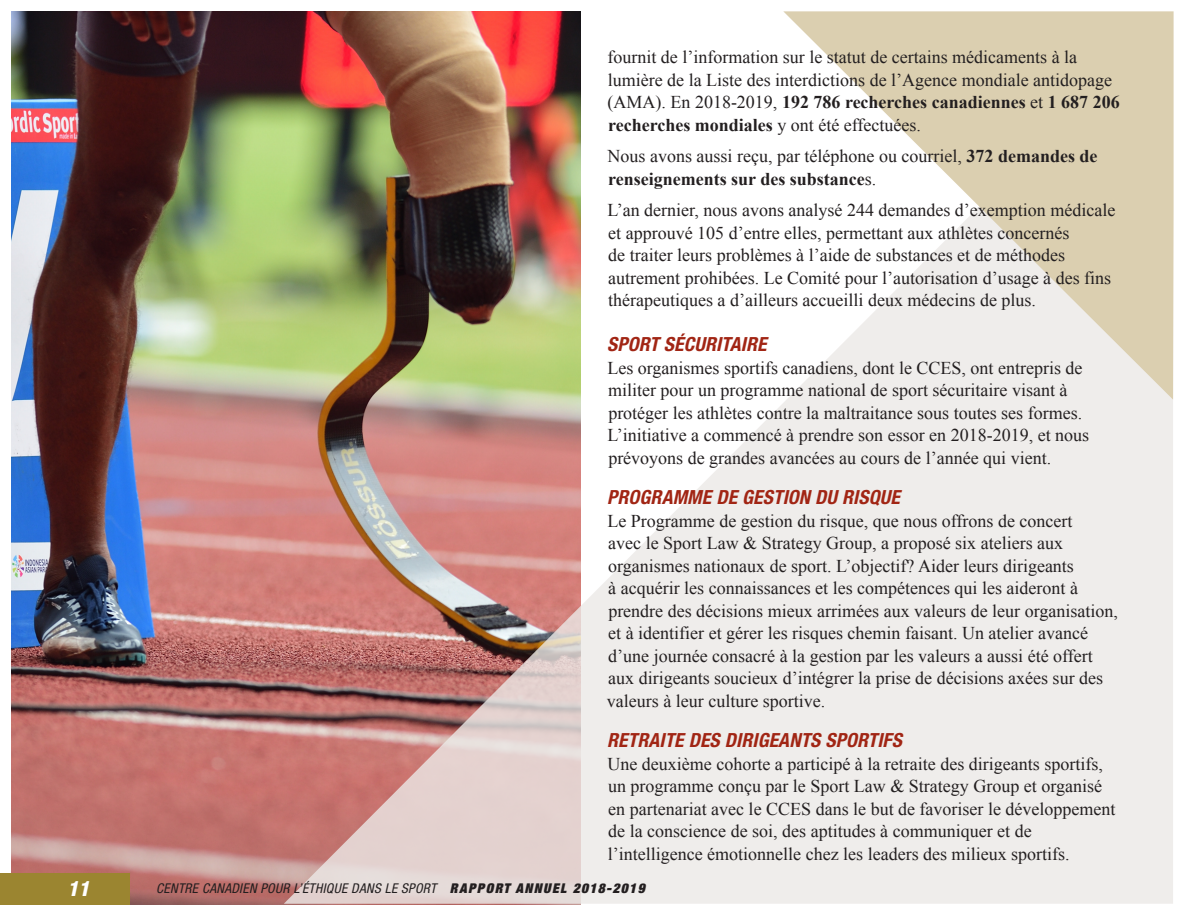
<style>
.page{position:relative;width:1188px;height:918px;background:#fff}
.page>*{position:absolute;margin:0;border:0;box-sizing:border-box;transform-origin:0 0}
.t1{font:italic 800 condensed 21px "Helvetica Neue LT Std";color:#fff}
.Subhead_2{font:italic 700 condensed 19.5px "Helvetica Neue LT Std";letter-spacing:.01em;color:#a12514}
.Body_Text{font:18px/22.5px "Times New Roman";color:#231f20}
.t2{font:italic condensed 13.5px "Helvetica Neue LT Std";letter-spacing:.025em;color:#231f20}
.s1{font-weight:700}
.s2{font-weight:900}
</style>
<div class="page">
<img style="left:12px;top:12px;width:272px;height:892px">
<img style="left:284px;top:12px;width:889px;height:892px">
<svg style="left:783px;top:11px;width:391px;height:389px"></svg>
<div style="left:0;top:873px;width:130px;height:31px;background:#9b8530"></div>
<p class="Body_Text" style="left:607px;top:46px;width:514px">fournit de l’information sur le statut de certains médicaments à la lumière de la Liste des interdictions de l’Agence mondiale antidopage (AMA). En 2018-2019, <span class="s1">192 786 recherches canadiennes</span> et <span class="s1">1 687 206 recherches mondiales</span> y ont été effectuées.</p>
<p class="Body_Text" style="left:608px;top:145px;width:491px">Nous avons aussi reçu, par téléphone ou courriel, <span class="s1">372 demandes de renseignements sur des substance</span>s.</p>
<p class="Body_Text" style="left:607px;top:199px;width:510px">L’an dernier, nous avons analysé 244 demandes d’exemption médicale et approuvé 105 d’entre elles, permettant aux athlètes concernés<br>de traiter leurs problèmes à l’aide de substances et de méthodes autrement prohibées. Le Comité pour l’autorisation d’usage à des fins thérapeutiques a d’ailleurs accueilli deux médecins de plus.</p>
<p class="Subhead_2" style="left:607px;top:332px;width:161px">SPORT SÉCURITAIRE</p>
<p class="Body_Text" style="left:607px;top:356px;width:483px">Les organismes sportifs canadiens, dont le CCES, ont entrepris de militer pour un programme national de sport sécuritaire visant à protéger les athlètes contre la maltraitance sous toutes ses formes.<br>L’initiative a commencé à prendre son essor en 2018-2019, et nous prévoyons de grandes avancées au cours de l’année qui vient.</p>
<p class="Subhead_2" style="left:607px;top:485px;width:294px">PROGRAMME DE GESTION DU RISQUE</p>
<p class="Body_Text" style="left:607px;top:509px;width:512px">Le Programme de gestion du risque, que nous offrons de concert<br>avec le Sport Law &amp; Strategy Group, a proposé six ateliers aux organismes nationaux de sport. L’objectif? Aider leurs dirigeants<br>à acquérir les connaissances et les compétences qui les aideront à prendre des décisions mieux arrimées aux valeurs de leur organisation, et à identifier et gérer les risques chemin faisant. Un atelier avancé d’une journée consacré à la gestion par les valeurs a aussi été offert aux dirigeants soucieux d’intégrer la prise de décisions axées sur des valeurs à leur culture sportive.</p>
<p class="Subhead_2" style="left:607px;top:728px;width:296px">RETRAITE DES DIRIGEANTS SPORTIFS</p>
<p class="Body_Text" style="left:608px;top:752px;width:510px">Une deuxième cohorte a participé à la retraite des dirigeants sportifs, un programme conçu par le Sport Law &amp; Strategy Group et organisé en partenariat avec le CCES dans le but de favoriser le développement de la conscience de soi, des aptitudes à communiquer et de l’intelligence émotionnelle chez les leaders des milieux sportifs.</p>
<p class="t1" style="left:68px;top:876px;width:23px">11</p>
<p class="t2" style="left:156px;top:881px;width:490px">CENTRE CANADIEN POUR L’ÉTHIQUE DANS LE SPORT <span class="s2">RAPPORT ANNUEL 2018-2019</span></p>
</div>
